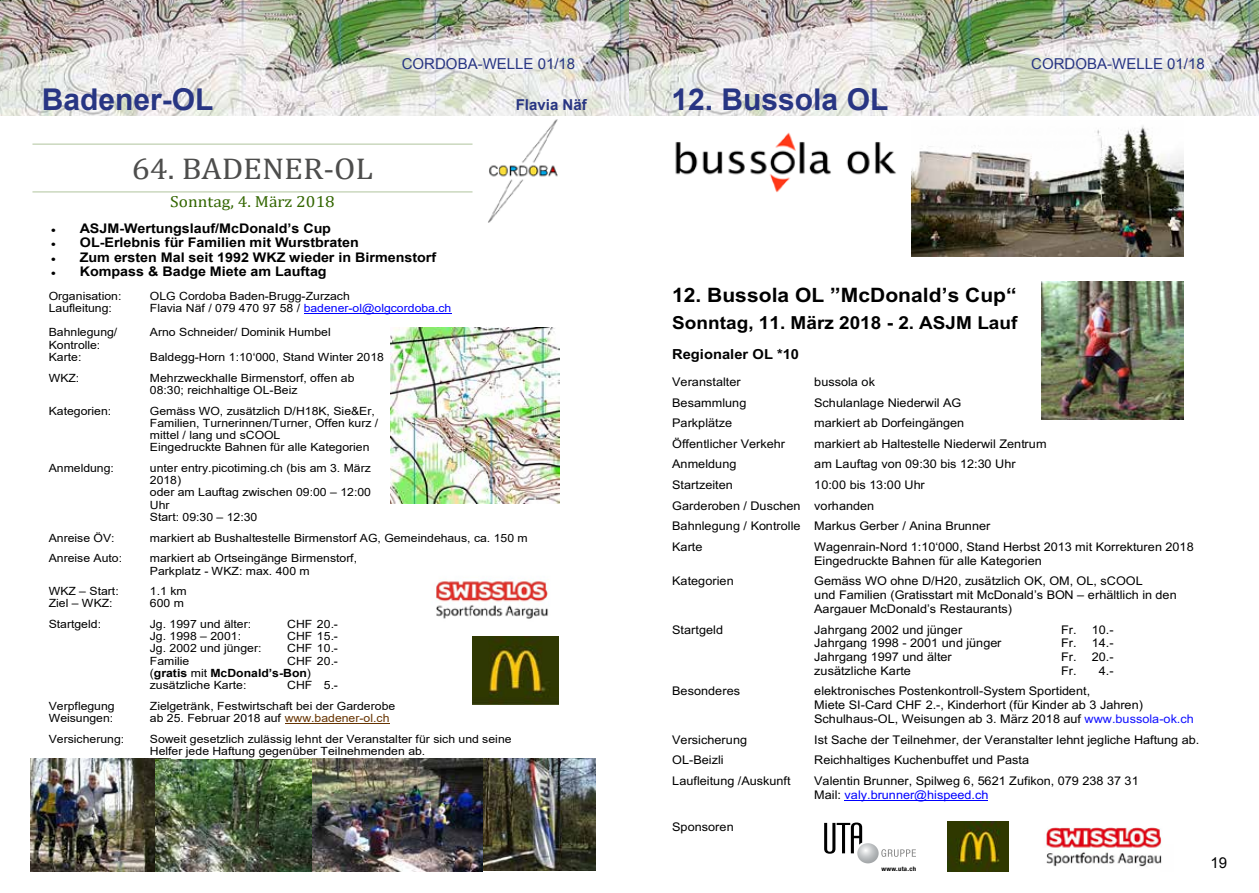
<style>
.page{position:relative;width:1259px;height:893px;background:#fff}
.page>*{position:absolute;margin:0;border:0;box-sizing:border-box;transform-origin:0 0}
.t1{font:30.15px "Cambria";color:#4d4d4c;scale:1.08 1}
.t2{font:700 30px "Arial";color:#283583}
.t3{font:700 19.8px "Arial";letter-spacing:.005em;color:#000;scale:1.06 1}
.t4{font:700 18px "Arial";letter-spacing:.005em;color:#000;scale:1.06 1}
.t5{font:16.05px "Cambria";color:#360;scale:1.08 1}
.t6{font:15px "Arial";color:#283583}
.t7{font:700 15px "Arial";color:#283583}
.t8{font:15px "Arial";color:#000}
.t9{font:700 13.8px "Arial";letter-spacing:-.005em;color:#000;scale:1.06 1}
.t10{font:700 13.2px "Arial";color:#000;scale:1.08 1}
.t11{font:12px/13.8px "Arial";letter-spacing:.005em;color:#000;scale:1.06 1}
.t12{font:11.4px "Arial";color:#000;scale:1.08 1}
.t13{font:11.25px/12.3px "Arial";color:#000;scale:1.08 1}
.t14{font:11.25px "Arial";color:#00f;scale:1.08 1}
.t15{font:700 11.25px/12.3px "Arial";color:#000;scale:1.08 1}
.t16{font:700 condensed 6.15px "Helvetica Neue";letter-spacing:.04em;color:#000;scale:1.09 1}
.s1{color:#000}
.s2{font-weight:400}
.s3{color:#630}
.s4{color:#1010ff}
.s5{color:#00f}
</style>
<div class="page">
<img style="left:0;top:0;width:1259px;height:116px">
<img style="left:30px;top:759px;width:125px;height:112px">
<img style="left:482px;top:759px;width:113px;height:112px">
<img style="left:311px;top:759px;width:171px;height:112px">
<img style="left:155px;top:759px;width:156px;height:112px">
<hr style="left:32px;top:144px;width:440px;height:1px;background:#adc299">
<hr style="left:32px;top:192px;width:440px;height:1px;background:#adc299">
<hr style="left:304px;top:313px;width:147px;height:1px;background:#00f">
<hr style="left:285px;top:723px;width:104px;height:1px;background:#630">
<img style="left:488px;top:119px;width:70px;height:104px">
<img style="left:391px;top:328px;width:168px;height:176px">
<img style="left:472px;top:637px;width:86px;height:67px">
<img style="left:436px;top:578px;width:112px;height:41px">
<hr style="left:844px;top:800px;width:144px;height:1px;background:#00f">
<img style="left:1041px;top:282px;width:142px;height:138px">
<img style="left:947px;top:821px;width:61px;height:50px">
<svg style="left:824px;top:822px;width:92px;height:41px"></svg>
<img style="left:1046px;top:827px;width:116px;height:40px">
<img style="left:675px;top:132px;width:221px;height:61px">
<img style="left:911px;top:125px;width:272px;height:131px">
<p class="t6" style="left:402px;top:54px;width:175px">CORDOBA-WELLE 01/18</p>
<p class="t6" style="left:1031px;top:54px;width:175px">CORDOBA-WELLE 01/18</p>
<h2 class="t2" style="left:42px;top:80px;width:173px">Badener-OL</h2>
<p class="t7" style="left:516px;top:95px;width:72px">Flavia Näf</p>
<h2 class="t2" style="left:671px;top:80px;width:218px">12. Bussola OL</h2>
<h1 class="t1" style="left:132px;top:151px;width:225px">64. BADENER-OL</h1>
<h3 class="t5" style="left:170px;top:192px;width:154px">Sonntag, 4. Ma rz 2018</h3>
<p class="t10" style="left:51px;top:219px;width:261px">• ASJM-Wertungslauf/McDonald’s Cup</p>
<p class="t10" style="left:51px;top:233px;width:286px">• OL-Erlebnis für Familien mit Wurstbraten</p>
<p class="t10" style="left:51px;top:248px;width:358px">• Zum ersten Mal seit 1992 WKZ wieder in Birmenstorf</p>
<p class="t10" style="left:51px;top:262px;width:257px">• Kompass &amp; Badge Miete am Lauftag</p>
<p class="t13" style="left:49px;top:289px;width:69px">Organisation:</p>
<p class="t13" style="left:150px;top:289px;width:187px">OLG Cordoba Baden-Brugg-Zurzach</p>
<p class="t13" style="left:49px;top:302px;width:60px">Laufleitung:</p>
<p class="t14" style="left:150px;top:300px;width:281px"><span class="s1">Flavia Näf / 079 470 97 58 /</span> badener-ol@olgcordoba.ch</p>
<p class="t13" style="left:49px;top:326px;width:65px">Bahnlegung/</p>
<p class="t13" style="left:150px;top:326px;width:169px">Arno Schneider/ Dominik Humbel</p>
<p class="t12" style="left:49px;top:337px;width:49px">Kontrolle:</p>
<p class="t13" style="left:49px;top:351px;width:32px">Karte:</p>
<p class="t13" style="left:150px;top:351px;width:218px">Baldegg-Horn 1:10‘000, Stand Winter 2018</p>
<p class="t13" style="left:49px;top:371px;width:30px">WKZ:</p>
<p class="t13" style="left:150px;top:371px;width:191px">Mehrzweckhalle Birmenstorf, offen ab<br>08:30; reichhaltige OL-Beiz</p>
<p class="t13" style="left:49px;top:404px;width:60px">Kategorien:</p>
<p class="t13" style="left:150px;top:404px;width:213px">Gemäss WO, zusätzlich D/H18K, Sie&amp;Er, Familien, Turnerinnen/Turner, Offen kurz / mittel / lang und sCOOL<br>Eingedruckte Bahnen für alle Kategorien</p>
<p class="t13" style="left:49px;top:462px;width:62px">Anmeldung:</p>
<p class="t13" style="left:150px;top:462px;width:206px">unter entry.picotiming.ch (bis am 3. März<br>2018)<br>oder am Lauftag zwischen 09:00 – 12:00<br>Uhr</p>
<p class="t12" style="left:150px;top:509px;width:101px">Start: 09:30 – 12:30</p>
<p class="t13" style="left:49px;top:531px;width:63px">Anreise ÖV:</p>
<p class="t13" style="left:150px;top:531px;width:351px">markiert ab Bushaltestelle Birmenstorf AG, Gemeindehaus, ca. 150 m</p>
<p class="t13" style="left:49px;top:552px;width:70px">Anreise Auto:</p>
<p class="t13" style="left:150px;top:552px;width:193px">markiert ab Ortseingänge Birmenstorf,<br>Parkplatz - WKZ: max. 400 m</p>
<p class="t13" style="left:49px;top:585px;width:66px">WKZ – Start:</p>
<p class="t13" style="left:150px;top:585px;width:35px">1.1 km</p>
<p class="t13" style="left:49px;top:597px;width:61px">Ziel – WKZ:</p>
<p class="t13" style="left:150px;top:597px;width:33px">600 m</p>
<p class="t13" style="left:49px;top:618px;width:50px">Startgeld:</p>
<p class="t13" style="left:150px;top:618px;width:95px">Jg. 1997 und älter:</p>
<p class="t13" style="left:287px;top:618px;width:49px">CHF 20.-</p>
<p class="t13" style="left:150px;top:630px;width:86px">Jg. 1998 – 2001:</p>
<p class="t13" style="left:287px;top:630px;width:49px">CHF 15.-</p>
<p class="t13" style="left:150px;top:642px;width:105px">Jg. 2002 und jünger:</p>
<p class="t13" style="left:287px;top:642px;width:49px">CHF 10.-</p>
<p class="t13" style="left:150px;top:655px;width:38px">Familie</p>
<p class="t15" style="left:150px;top:655px;width:176px;text-indent:137px"><span class="s2">CHF 20.- (</span>gratis <span class="s2">mit</span> McDonald’s-Bon<span class="s2">)</span></p>
<p class="t12" style="left:150px;top:677px;width:91px">zusätzliche Karte:</p>
<p class="t12" style="left:287px;top:677px;width:49px">CHF 5.-</p>
<p class="t13" style="left:49px;top:700px;width:63px">Verpflegung</p>
<p class="t13" style="left:150px;top:700px;width:229px">Zielgetränk, Festwirtschaft bei der Garderobe</p>
<p class="t13" style="left:49px;top:712px;width:61px">Weisungen:</p>
<p class="t13" style="left:150px;top:712px;width:223px">ab 25. Februar 2018 auf <span class="s3">www.badener-ol.ch</span></p>
<p class="t13" style="left:49px;top:732px;width:71px">Versicherung:</p>
<p class="t13" style="left:150px;top:732px;width:336px">Soweit gesetzlich zulässig lehnt der Veranstalter für sich und seine<br>Helfer jede Haftung gegenüber Teilnehmenden ab.</p>
<h3 class="t3" style="left:672px;top:281px;width:326px">12. Bussola OL ”McDonald’s Cup“</h3>
<h3 class="t4" style="left:672px;top:310px;width:327px">Sonntag, 11. März 2018 - 2. ASJM Lauf</h3>
<p class="t9" style="left:672px;top:345px;width:121px">Regionaler OL *10</p>
<p class="t11" style="left:672px;top:375px;width:66px">Veranstalter</p>
<p class="t11" style="left:814px;top:375px;width:59px">bussola ok</p>
<p class="t11" style="left:672px;top:395px;width:71px">Besammlung</p>
<p class="t11" style="left:814px;top:395px;width:140px">Schulanlage Niederwil AG</p>
<p class="t11" style="left:672px;top:416px;width:58px">Parkplätze</p>
<p class="t11" style="left:814px;top:416px;width:143px">markiert ab Dorfeingängen</p>
<p class="t11" style="left:672px;top:437px;width:108px">Öffentlicher Verkehr</p>
<p class="t11" style="left:814px;top:437px;width:221px">markiert ab Haltestelle Niederwil Zentrum</p>
<p class="t11" style="left:672px;top:457px;width:62px">Anmeldung</p>
<p class="t11" style="left:814px;top:457px;width:191px">am Lauftag von 09:30 bis 12:30 Uhr</p>
<p class="t11" style="left:672px;top:478px;width:59px">Startzeiten</p>
<p class="t11" style="left:672px;top:474px;width:302px;line-height:20.7px;text-indent:142px">10:00 bis 13:00 Uhr<br>Garderoben / Duschen vorhanden<br>Bahnlegung / Kontrolle Markus Gerber / Anina Brunner<br>Karte</p>
<p class="t11" style="left:814px;top:540px;width:359px">Wagenrain-Nord 1:10‘000, Stand Herbst 2013 mit Korrekturen 2018<br>Eingedruckte Bahnen für alle Kategorien</p>
<p class="t11" style="left:672px;top:574px;width:59px">Kategorien</p>
<p class="t11" style="left:814px;top:574px;width:343px">Gemäss WO ohne D/H20, zusätzlich OK, OM, OL, sCOOL<br>und Familien (Gratisstart mit McDonald’s BON – erhältlich in den<br>Aargauer McDonald’s Restaurants)</p>
<p class="t11" style="left:672px;top:622px;width:49px">Startgeld</p>
<p class="t11" style="left:814px;top:622px;width:141px">Jahrgang 2002 und jünger</p>
<p class="t11" style="left:1061px;top:622px;width:51px">Fr. 10.-</p>
<p class="t11" style="left:814px;top:636px;width:178px">Jahrgang 1998 - 2001 und jünger</p>
<p class="t11" style="left:1061px;top:636px;width:51px">Fr. 14.-</p>
<p class="t11" style="left:814px;top:650px;width:131px">Jahrgang 1997 und älter</p>
<p class="t11" style="left:1061px;top:650px;width:51px">Fr. 20.-</p>
<p class="t11" style="left:814px;top:664px;width:93px">zusätzliche Karte</p>
<p class="t11" style="left:1061px;top:664px;width:51px">Fr. 4.-</p>
<p class="t11" style="left:672px;top:684px;width:65px">Besonderes</p>
<p class="t11" style="left:814px;top:684px;width:359px">elektronisches Postenkontroll-System Sportident,<br>Miete SI-Card CHF 2.-, Kinderhort (für Kinder ab 3 Jahren)<br>Schulhaus-OL, Weisungen ab 3. März 2018 auf <span class="s4">www.bussola-ok.ch</span></p>
<p class="t11" style="left:672px;top:732px;width:72px">Versicherung</p>
<p class="t11" style="left:814px;top:732px;width:365px">Ist Sache der Teilnehmer, der Veranstalter lehnt jegliche Haftung ab.</p>
<p class="t11" style="left:672px;top:753px;width:50px">OL-Beizli</p>
<p class="t11" style="left:814px;top:753px;width:204px">Reichhaltiges Kuchenbuffet und Pasta</p>
<p class="t11" style="left:672px;top:774px;width:113px">Laufleitung /Auskunft</p>
<p class="t11" style="left:814px;top:774px;width:308px">Valentin Brunner, Spilweg 6, 5621 Zufikon, 079 238 37 31<br>Mail: <span class="s5">valy.brunner@hispeed.ch</span></p>
<p class="t11" style="left:672px;top:819px;width:59px">Sponsoren</p>
<p class="t16" style="left:881px;top:865px;width:33px">www.uta.ch</p>
<p class="t8" style="left:1210px;top:853px;width:18px">19</p>
</div>
